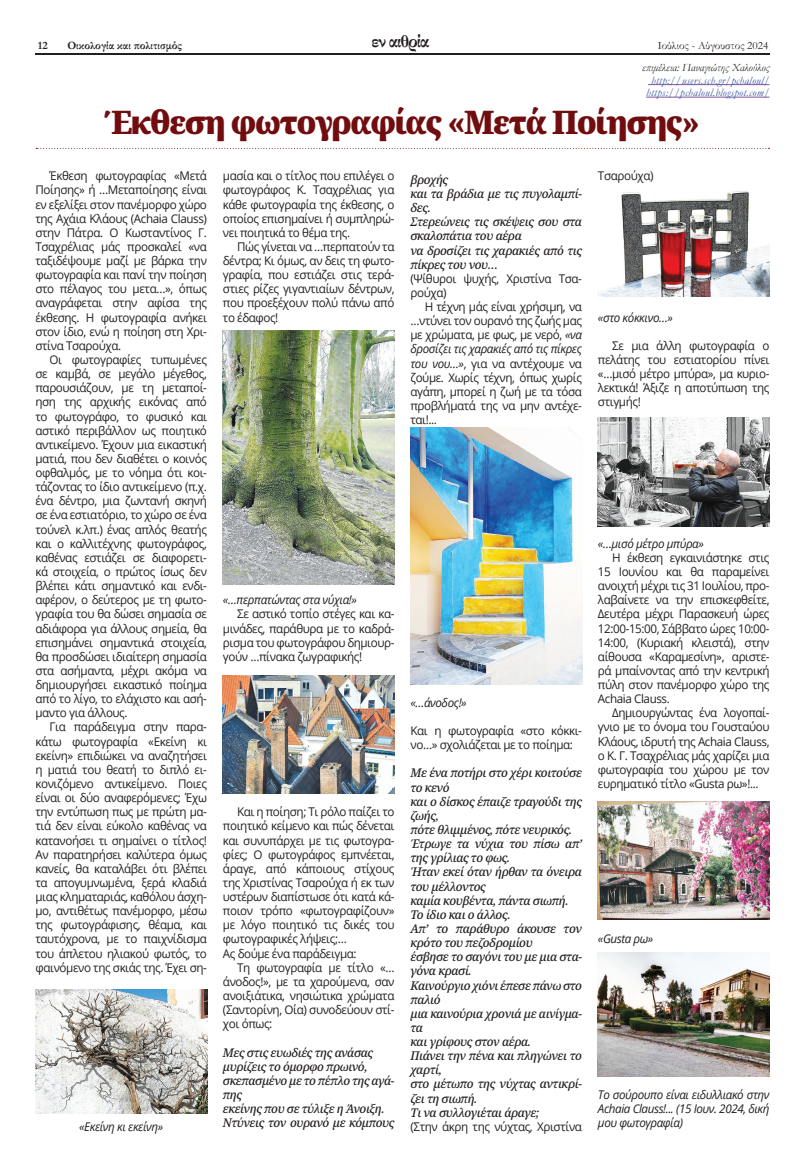
<style>
.page{position:relative;width:805px;height:1170px;background:#fff}
.page>*{position:absolute;margin:0;border:0;box-sizing:border-box;transform-origin:0 0}
.t1{font:32.5px "Noto Serif";letter-spacing:-.055em;color:#710d0f}
.t2{font:700 18.75px "Garamond";letter-spacing:-.06em;color:#231f20}
.t3{font:12px/14.1px "Open Sans";letter-spacing:-.035em;color:#231f20;text-align:justify}
.t4{font:italic 500 12px/14.1px "Noto Serif";letter-spacing:-.035em;color:#231f20}
.t5{font:italic 12px/14.1px "Open Sans";letter-spacing:-.035em;color:#231f20;text-align:justify}
.t6{font:700 11.25px "Garamond";color:#231f20}
.t7{font:11.25px "Garamond";color:#231f20}
.t8{font:italic 11px/12.5px "Garamond";letter-spacing:.03em;color:#3853a3;text-align:center}
.t9{font:italic 11px "Garamond";color:#231f20}
.s1{font-style:italic}
</style>
<div class="page">
<hr style="left:35px;top:53px;width:734px;height:1px;background:#231f20">
<hr style="left:647px;top:84px;width:122px;height:1px;background:#7d56a3">
<hr style="left:646px;top:97px;width:123px;height:1px;background:#7d56a3">
<svg style="left:36px;top:148px;width:733px;height:1px"></svg>
<img style="left:597px;top:952px;width:172px;height:124px">
<img style="left:597px;top:801px;width:172px;height:118px">
<img style="left:35px;top:989px;width:172px;height:124px">
<img style="left:597px;top:417px;width:172px;height:109px">
<img style="left:223px;top:675px;width:171px;height:118px">
<img style="left:597px;top:191px;width:172px;height:106px">
<img style="left:223px;top:331px;width:171px;height:254px">
<img style="left:410px;top:427px;width:172px;height:258px">
<p class="t6" style="left:38px;top:38px;width:11px">12</p>
<h2 class="t2" style="left:371px;top:29px;width:60px">εν αιθρία</h2>
<p class="t7" style="left:657px;top:38px;width:112px">Ιούλιος - Αύγουστος 2024</p>
<p class="t6" style="left:67px;top:38px;width:116px">Οικολογία και πολιτισμός</p>
<p class="t9" style="left:642px;top:60px;width:129px">επιμέλεια: Παναγιώτης Χαλούλος</p>
<p class="t8" style="left:646px;top:74px;width:125px">http://users.sch.gr/pchaloul/ https://pchaloul.blogspot.com/</p>
<h1 class="t1" style="left:105px;top:100px;width:596px">Έκθεση φωτογραφίας «Μετά Ποίησης»</h1>
<p class="t3" style="left:35px;top:168px;width:173px;text-indent:14px">Έκθεση φωτογραφίας «Μετά Ποίησης» ή …Μεταποίησης είναι εν εξελίξει στον πανέμορφο χώρο της Αχάια Κλάους (Achaia Clauss) στην Πάτρα. Ο Κωσταντίνος Γ.<br>Τσαχρέλιας μάς προσκαλεί «να ταξιδέψουμε μαζί με βάρκα την φωτογραφία και πανί την ποίηση στο πέλαγος του μετα…», όπως αναγράφεται στην αφίσα της έκθεσης. Η φωτογραφία ανήκει στον ίδιο, ενώ η ποίηση στη Χρι&shy;στίνα Τσαρούχα.</p>
<p class="t3" style="left:35px;top:352px;width:173px;text-indent:14px">Οι φωτογραφίες τυπωμένες σε καμβά, σε μεγάλο μέγεθος, παρουσιάζουν, με τη μεταποί&shy;ηση της αρχικής εικόνας από το φωτογράφο, το φυσικό και αστικό περιβάλλον ως ποιητικό αντικείμενο. Έχουν μια εικαστική ματιά, που δεν διαθέτει ο κοινός οφθαλμός, με το νόημα ότι κοι&shy;τάζοντας το ίδιο αντικείμενο (π.χ. ένα δέντρο, μια ζωντανή σκηνή σε ένα εστιατόριο, το χώρο σε ένα τούνελ κ.λπ.) ένας απλός θεατής και ο καλλιτέχνης φωτογράφος, καθένας εστιάζει σε διαφορετι&shy;κά στοιχεία, ο πρώτος ίσως δεν βλέπει κάτι σημαντικό και ενδι&shy;αφέρον, ο δεύτερος με τη φωτο&shy;γραφία του θα δώσει σημασία σε αδιάφορα για άλλους σημεία, θα επισημάνει σημαντικά στοιχεία, θα προσδώσει ιδιαίτερη σημασία στα ασήμαντα, μέχρι ακόμα να δημιουργήσει εικαστικό ποίημα από το λίγο, το ελάχιστο και ασή&shy;μαντο για άλλους.</p>
<p class="t3" style="left:35px;top:719px;width:173px;text-indent:14px">Για παράδειγμα στην παρα&shy;κάτω φωτογραφία «Εκείνη κι εκείνη» επιδιώκει να αναζητήσει η ματιά του θεατή το διπλό ει&shy;κονιζόμενο αντικείμενο. Ποιες είναι οι δύο αναφερόμενες; Έχω την εντύπωση πως με πρώτη μα&shy;τιά δεν είναι εύκολο καθένας να κατανοήσει τι σημαίνει ο τίτλος!<br>Αν παρατηρήσει καλύτερα όμως κανείς, θα καταλάβει ότι βλέπει τα απογυμνωμένα, ξερά κλαδιά μιας κληματαριάς, καθόλου άσχη&shy;μο, αντιθέτως πανέμορφο, μέσω της φωτογράφισης, θέαμα, και ταυτόχρονα, με το παιχνίδισμα του άπλετου ηλιακού φωτός, το φαινόμενο της σκιάς της. Έχει ση-</p>
<p class="t5" style="left:79px;top:1119px;width:86px">«Εκείνη κι εκείνη»</p>
<p class="t3" style="left:223px;top:168px;width:173px">μασία και ο τίτλος που επιλέγει ο φωτογράφος Κ. Τσαχρέλιας για κάθε φωτογραφία της έκθεσης, ο οποίος επισημαίνει ή συμπληρώ&shy;νει ποιητικά το θέμα της.</p>
<p class="t3" style="left:223px;top:239px;width:173px;text-indent:14px">Πώς γίνεται να …περπατούν τα δέντρα; Κι όμως, αν δεις τη φωτο&shy;γραφία, που εστιάζει στις τερά&shy;στιες ρίζες γιγαντιαίων δέντρων, που προεξέχουν πολύ πάνω από το έδαφος!</p>
<p class="t4" style="left:410px;top:173px;width:173px">βροχής<br>και τα βράδια με τις πυγολαμπί&shy;δες.<br>Στερεώνεις τις σκέψεις σου στα σκαλοπάτια του αέρα<br>να δροσίζει τις χαρακιές από τις πίκρες του νου…</p>
<p class="t3" style="left:410px;top:271px;width:173px">(Ψίθυροι ψυχής, Χριστίνα Τσα&shy;ρούχα)</p>
<p class="t3" style="left:410px;top:299px;width:173px;text-indent:14px">Η τέχνη μάς είναι χρήσιμη, να …ντύνει τον ουρανό της ζωής μας με χρώματα, με φως, με νερό, <span class="s1">«να δροσίζει τις χαρακιές από τις πίκρες του νου…»</span>, για να αντέχουμε να ζούμε. Χωρίς τέχνη, όπως χωρίς αγάπη, μπορεί η ζωή με τα τόσα προβλήματά της να μην αντέχε&shy;ται!...</p>
<p class="t3" style="left:597px;top:168px;width:57px">Τσαρούχα)</p>
<p class="t5" style="left:597px;top:310px;width:77px">«στο κόκκινο…»</p>
<p class="t3" style="left:597px;top:338px;width:173px;text-indent:14px">Σε μια άλλη φωτογραφία ο πελάτης του εστιατορίου πίνει «…μισό μέτρο μπύρα», μα κυριο&shy;λεκτικά! Άξιζε η αποτύπωση της στιγμής!</p>
<p class="t5" style="left:223px;top:592px;width:135px">«…περπατώντας στα νύχια!»</p>
<p class="t3" style="left:223px;top:606px;width:173px;text-indent:14px">Σε αστικό τοπίο στέγες και κα&shy;μινάδες, παράθυρα με το καδρά&shy;ρισμα του φωτογράφου δημιουρ&shy;γούν …πίνακα ζωγραφικής!</p>
<p class="t3" style="left:223px;top:804px;width:173px;text-align:left;text-indent:14px">Και η ποίηση; Τι ρόλο παίζει το ποιητικό κείμενο και πώς δένεται και συνυπάρχει με τις φωτογρα&shy;φίες; Ο φωτογράφος εμπνέεται, άραγε, από κάποιους στίχους της Χριστίνας Τσαρούχα ή εκ των υστέρων διαπίστωσε ότι κατά κά&shy;ποιον τρόπο «φωτογραφίζουν» με λόγο ποιητικό τις δικές του φωτογραφικές λήψεις;…<br>Ας δούμε ένα παράδειγμα:</p>
<p class="t3" style="left:223px;top:959px;width:173px;text-indent:14px">Τη φωτογραφία με τίτλο «… άνοδος!», με τα χαρούμενα, σαν ανοιξιάτικα, νησιώτικα χρώματα (Σαντορίνη, Οία) συνοδεύουν στί&shy;χοι όπως:</p>
<p class="t4" style="left:223px;top:1045px;width:173px">Μες στις ευωδιές της ανάσας μυρίζεις το όμορφο πρωινό, σκεπασμένο με το πέπλο της αγά&shy;πης<br>εκείνης που σε τύλιξε η Άνοιξη.<br>Ντύνεις τον ουρανό με κόμπους</p>
<p class="t5" style="left:410px;top:695px;width:58px">«…άνοδος!»</p>
<p class="t3" style="left:410px;top:723px;width:173px">Και η φωτογραφία «στο κόκκι&shy;νο…» σχολιάζεται με το ποίημα:</p>
<p class="t4" style="left:410px;top:766px;width:173px">Με ένα ποτήρι στο χέρι κοιτούσε το κενό<br>και ο δίσκος έπαιζε τραγούδι της ζωής,<br>πότε θλιμμένος, πότε νευρικός.<br>Έτρωγε τα νύχια του πίσω απ’ της γρίλιας το φως.<br>Ήταν εκεί όταν ήρθαν τα όνειρα του μέλλοντος<br>καμία κουβέντα, πάντα σιωπή.<br>Το ίδιο και ο άλλος.<br>Απ’ το παράθυρο άκουσε τον κρότο του πεζοδρομίου<br>έσβησε το σαγόνι του με μια στα&shy;γόνα κρασί.<br>Καινούργιο χιόνι έπεσε πάνω στο παλιό<br>μια καινούρια χρονιά με αινίγμα&shy;τα<br>και γρίφους στον αέρα.<br>Πιάνει την πένα και πληγώνει το χαρτί,<br>στο μέτωπο της νύχτας αντικρί&shy;ζει τη σιωπή.<br>Τι να συλλογιέται άραγε;</p>
<p class="t3" style="left:410px;top:1118px;width:173px">(Στην άκρη της νύχτας, Χριστίνα</p>
<p class="t5" style="left:597px;top:536px;width:107px">«…μισό μέτρο μπύρα»</p>
<p class="t3" style="left:597px;top:550px;width:173px;text-indent:14px">Η έκθεση εγκαινιάστηκε στις 15 Ιουνίου και θα παραμείνει ανοιχτή μέχρι τις 31 Ιουλίου, προ&shy;λαβαίνετε να την επισκεφθείτε, Δευτέρα μέχρι Παρασκευή ώρες 12:00-15:00, Σάββατο ώρες 10:00- 14:00, (Κυριακή κλειστά), στην αίθουσα «Καραμεσίνη», αριστε&shy;ρά μπαίνοντας από την κεντρική πύλη στον πανέμορφο χώρο της Achaia Clauss.</p>
<p class="t3" style="left:597px;top:705px;width:173px;text-indent:14px">Δημιουργώντας ένα λογοπαί&shy;γνιο με το όνομα του Γουσταύου Κλάους, ιδρυτή της Achaia Clauss, ο Κ. Γ. Τσαχρέλιας μάς χαρίζει μια φωτογραφία του χώρου με τον ευρηματικό τίτλο «Gusta ρω»!...</p>
<p class="t5" style="left:597px;top:931px;width:57px">«Gusta ρω»</p>
<p class="t5" style="left:597px;top:1087px;width:173px">Το σούρουπο είναι ειδυλλιακό στην Achaia Clauss!... (15 Ιουν. 2024, δική μου φωτογραφία)</p>
</div>
